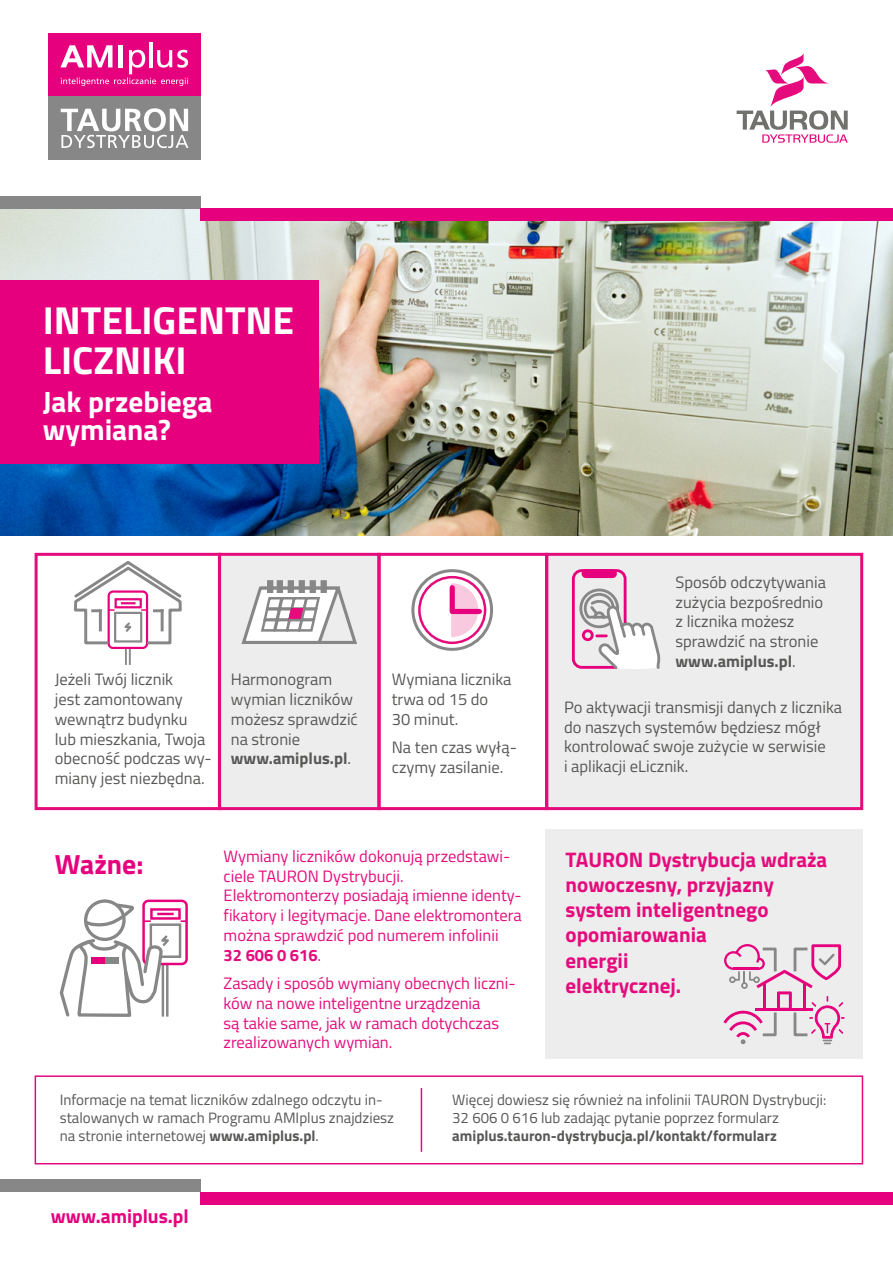
<style>
.page{position:relative;width:893px;height:1263px;background:#fff}
.page>*{position:absolute;margin:0;border:0;box-sizing:border-box;transform-origin:0 0}
.t1{font:700 39px/40.5px "Titillium Web";color:#fff}
.t2{font:700 29.4px/28.3px "Titillium Web";color:#fff}
.t3{font:700 27.75px "Titillium Web";color:#e6007d}
.t4{font:700 21px/25.2px "Titillium Web";color:#e50b7d}
.t5{font:700 19.5px "Titillium Web";color:#e6007d}
.t6{font:16.5px/19.8px "Titillium Web";color:#575756}
.t7{font:16.5px/19.8px "Titillium Web";color:#e50b7d}
.t8{font:15px/18px "Titillium Web";color:#575756}
.t9{font:700 15px "Titillium Web";color:#575756}
.s1{font-weight:700}
</style>
<div class="page">
<div style="left:545px;top:829px;width:318px;height:230px;background:#ededed"></div>
<img style="left:0;top:208px;width:893px;height:328px">
<div style="left:0;top:196px;width:201px;height:12px;background:#878787"></div>
<div style="left:201px;top:208px;width:692px;height:13px;background:#e6007d"></div>
<div style="left:48px;top:33px;width:153px;height:64px;background:#e6007d"></div>
<div style="left:48px;top:97px;width:153px;height:63px;background:#878787"></div>
<hr style="left:149px;top:42px;width:3px;height:25px;background:#fff">
<svg style="left:60px;top:45px;width:128px;height:41px"></svg>
<svg style="left:61px;top:108px;width:127px;height:40px"></svg>
<svg style="left:737px;top:53px;width:111px;height:90px"></svg>
<div style="left:0;top:1179px;width:201px;height:13px;background:#878787"></div>
<div style="left:201px;top:1192px;width:692px;height:12px;background:#e6007d"></div>
<div style="left:218px;top:553px;width:163px;height:257px;background:#ededed;border:3px solid #e50b7d"></div>
<div style="left:545px;top:553px;width:318px;height:257px;background:#ededed;border:3px solid #e50b7d"></div>
<div style="left:125px;top:647px;width:6px;height:19px;border:2px solid #878787"></div>
<div style="left:108px;top:590px;width:40px;height:59px;border:2px solid #e6007d;border-radius:4px"></div>
<svg style="left:74px;top:561px;width:108px;height:85px"></svg>
<div style="left:572px;top:569px;width:54px;height:100px;border:3px solid #e6007d;border-radius:8px"></div>
<div style="left:583px;top:571px;width:32px;height:6px;background:#e6007d;border-radius:3px"></div>
<div style="left:582px;top:569px;width:35px;height:9px;border:3px solid #e6007d;border-radius:3px"></div>
<svg style="left:578px;top:587px;width:83px;height:82px"></svg>
<div style="left:582px;top:629px;width:12px;height:12px;border:3px solid #e6007d;border-radius:50%"></div>
<svg style="left:451px;top:583px;width:27px;height:54px"></svg>
<div style="left:411px;top:569px;width:82px;height:82px;border:3px solid #878787;border-radius:50%"></div>
<div style="left:418px;top:576px;width:68px;height:68px;border:3px solid #e50b7d;border-radius:50%"></div>
<div style="left:450px;top:588px;width:5px;height:23px;background:#e6007d"></div>
<div style="left:453px;top:609px;width:26px;height:5px;background:#e6007d"></div>
<svg style="left:267px;top:580px;width:6px;height:4px"></svg>
<svg style="left:277px;top:580px;width:6px;height:4px"></svg>
<svg style="left:288px;top:580px;width:6px;height:4px"></svg>
<svg style="left:299px;top:580px;width:6px;height:4px"></svg>
<svg style="left:310px;top:580px;width:6px;height:4px"></svg>
<svg style="left:321px;top:580px;width:6px;height:4px"></svg>
<svg style="left:241px;top:584px;width:116px;height:60px"></svg>
<div style="left:35px;top:553px;width:186px;height:257px;border:3px solid #e50b7d"></div>
<div style="left:377px;top:553px;width:171px;height:257px;border:3px solid #e50b7d"></div>
<div style="left:142px;top:900px;width:46px;height:65px;border:2px solid #e6007d;border-radius:5px"></div>
<svg style="left:150px;top:908px;width:31px;height:12px"></svg>
<div style="left:150px;top:923px;width:31px;height:35px;background:#fff;border:2px solid #878787"></div>
<svg style="left:157px;top:913px;width:17px;height:2px"></svg>
<div style="left:84px;top:899px;width:42px;height:42px;border:3px solid #878787;border-radius:50%"></div>
<svg style="left:59px;top:933px;width:114px;height:84px"></svg>
<svg style="left:84px;top:902px;width:50px;height:25px"></svg>
<svg style="left:144px;top:920px;width:7px;height:2px"></svg>
<svg style="left:181px;top:920px;width:6px;height:2px"></svg>
<svg style="left:723px;top:944px;width:122px;height:100px"></svg>
<div style="left:35px;top:1075px;width:828px;height:89px;background:#fff;border:2px solid #e50b7d"></div>
<hr style="left:421px;top:1088px;width:1px;height:64px;background:#e50b7d">
<div style="left:0;top:280px;width:319px;height:184px;background:#e6007d"></div>
<h1 class="t1" style="left:43px;top:298px;width:253px">INTELIGENTNE<br>LICZNIKI</h1>
<h2 class="t2" style="left:43px;top:386px;width:171px">Jak przebiega wymiana?</h2>
<p class="t6" style="left:55px;top:669px;width:158px">Jeżeli Twój licznik<br>jest zamontowany wewnątrz budynku lub mieszkania, Twoja obecność podczas wy&shy;miany jest niezbędna.</p>
<p class="t6" style="left:231px;top:669px;width:128px">Harmonogram wymian liczników możesz sprawdzić na stronie <span class="s1">www.amiplus.pl</span>.</p>
<p class="t6" style="left:392px;top:669px;width:121px">Wymiana licznika trwa od 15 do<br>30 minut.</p>
<p class="t6" style="left:392px;top:737px;width:127px">Na ten czas wyłą&shy;czymy zasilanie.</p>
<h3 class="t3" style="left:55px;top:843px;width:90px">Ważne:</h3>
<p class="t7" style="left:224px;top:845px;width:300px">Wymiany liczników dokonują przedstawi&shy;ciele TAURON Dystrybucji.<br>Elektromonterzy posiadają imienne identy&shy;fikatory i legitymacje. Dane elektromontera można sprawdzić pod numerem infolinii<br><span class="s1">32 606 0 616</span>.</p>
<p class="t7" style="left:224px;top:972px;width:293px">Zasady i sposób wymiany obecnych liczni&shy;ków na nowe inteligentne urządzenia<br>są takie same, jak w ramach dotychczas zrealizowanych wymian.</p>
<p class="t6" style="left:675px;top:571px;width:152px">Sposób odczytywania zużycia bezpośrednio z licznika możesz sprawdzić na stronie <span class="s1">www.amiplus.pl</span>.</p>
<p class="t6" style="left:564px;top:696px;width:280px">Po aktywacji transmisji danych z licznika do naszych systemów będziesz mógł kontrolować swoje zużycie w serwisie<br>i aplikacji eLicznik.</p>
<p class="t4" style="left:566px;top:846px;width:263px">TAURON Dystrybucja wdraża nowoczesny, przyjazny system inteligentnego opomiarowania<br>energii<br>elektrycznej.</p>
<p class="t8" style="left:60px;top:1090px;width:336px">Informacje na temat liczników zdalnego odczytu in&shy;stalowanych w ramach Programu AMIplus znajdziesz na stronie internetowej <span class="s1">www.amiplus.pl</span>.</p>
<p class="t8" style="left:452px;top:1090px;width:376px">Więcej dowiesz się również na infolinii TAURON Dystrybucji:<br>32 606 0 616 lub zadając pytanie poprzez formularz</p>
<p class="t9" style="left:452px;top:1124px;width:326px">amiplus.tauron-dystrybucja.pl/kontakt/formularz</p>
<p class="t5" style="left:51px;top:1201px;width:139px">www.amiplus.pl</p>
</div>
